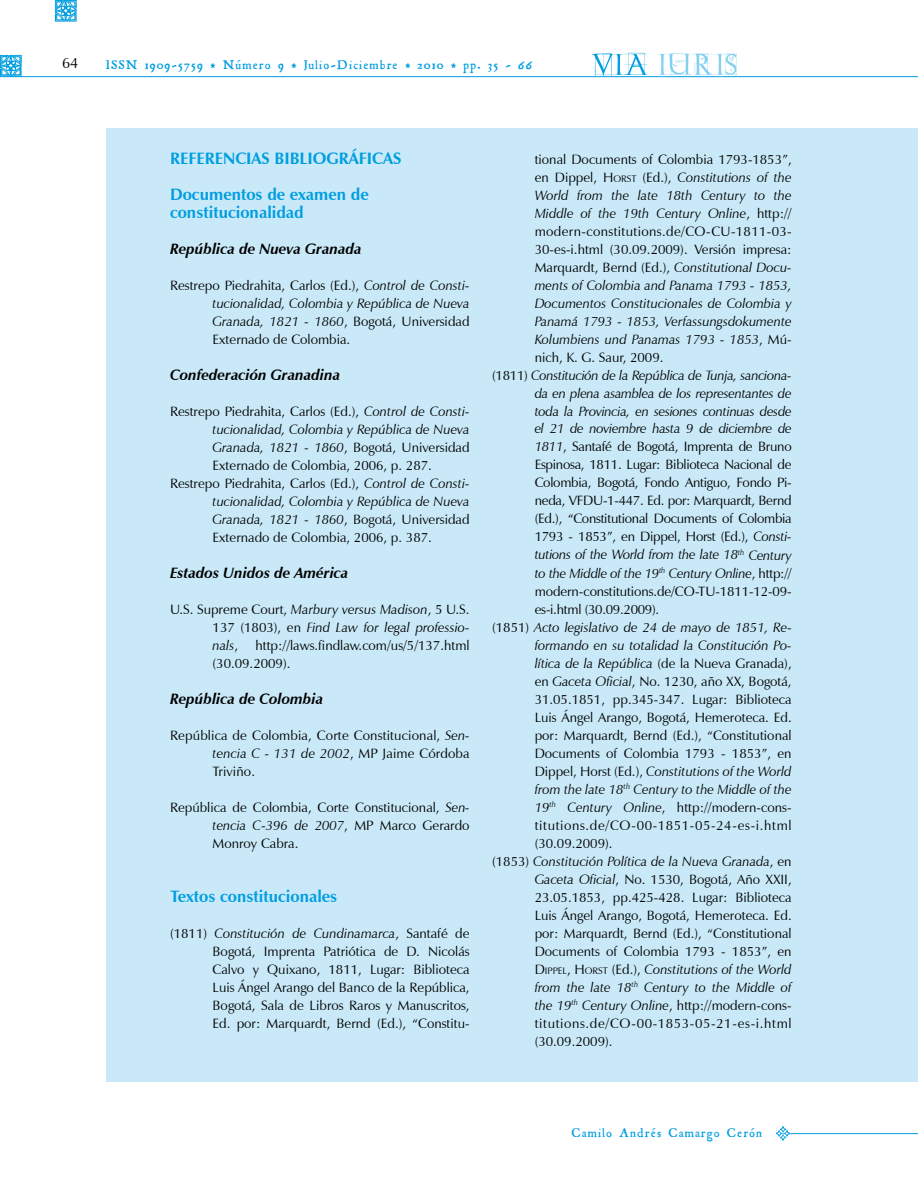
<style>
.page{position:relative;width:918px;height:1188px;background:#fff}
.page>*{position:absolute;margin:0;border:0;box-sizing:border-box;transform-origin:0 0}
.t1{font:700 16.5px/36px "Zapf Humanist 601 BT";color:#009ee0}
.t2{font:italic 700 15px "Zapf Humanist 601 BT";color:#000}
.t3{font:15px "Zapf Humanist 601 BT";color:#000}
.t4{font:13.5px/18px "Zapf Humanist 601 BT";color:#000;text-align:justify}
.t5{font:italic 13.5px/18px "Zapf Humanist 601 BT";color:#000;text-align:justify}
.t6{font:13.5px "Zapf Humanist 601 BT";letter-spacing:-.02em;color:#000}
.t7{font:italic 13.5px "Zapf Humanist 601 BT";letter-spacing:-.02em;color:#000}
.t8{font:13.5px "Zapf Humanist 601 BT";letter-spacing:.045em;color:#000}
.t9{font:13.5px "Roman Antique";letter-spacing:.1em;color:#009ee0}
.t10{font:13.5px "Zapf Humanist 601 BT";letter-spacing:.025em;color:#000}
.s1{font-style:normal}
.s2{font-style:inherit}
.s3{font-style:italic}
.s4{font-style:normal;font-size:9.45px}
</style>
<div class="page">
<svg style="left:0;top:55px;width:22px;height:21px"></svg>
<hr style="left:0;top:76px;width:918px;height:1px;background:#009ee0">
<svg style="left:776px;top:1126px;width:14px;height:15px"></svg>
<hr style="left:790px;top:1133px;width:128px;height:1px;background:#009ee0">
<svg style="left:55px;top:0;width:22px;height:22px"></svg>
<svg style="left:658px;top:53px;width:79px;height:23px"></svg>
<svg style="left:592px;top:53px;width:55px;height:24px"></svg>
<div style="left:106px;top:128px;width:812px;height:954px;background:#c9e9f8"></div>
<p class="t3" style="left:62px;top:54px;width:18px">64</p>
<p class="t9" style="left:106px;top:57px;width:428px">ISSN 1909-5759 * Número 9 * Julio-Diciembre * 2010 * pp. 35 - 66</p>
<p class="t1" style="left:170px;top:140px;width:200px;text-indent:104px">Bibliográficas<br>Documentos de examen de</p>
<p class="t1" style="left:170px;top:194px;width:135px">constitucionalidad</p>
<p class="t2" style="left:170px;top:239px;width:193px">República de Nueva Granada</p>
<p class="t5" style="left:213px;top:276px;width:259px;text-indent:-43px"><span class="s1">Restrepo Piedrahita, Carlos</span> <span class="s1">(</span><span class="s1">Ed</span><span class="s1">.)</span><span class="s1">,</span> Control de Consti&shy;tucionalidad, Colombia y República de Nueva Granada, 1821 - 1860<span class="s1">, Bogotá, Universidad Externado de Colombia.</span></p>
<p class="t2" style="left:170px;top:365px;width:172px">Confederación Granadina</p>
<p class="t4" style="left:170px;top:402px;width:301px">Restrepo Piedrahita, Carlos <span class="s2">(</span>Ed<span class="s2">.)</span>, <span class="s3">Control de Consti-</span></p>
<p class="t5" style="left:213px;top:420px;width:259px">tucionalidad, Colombia y República de Nueva</p>
<p class="t4" style="left:213px;top:438px;width:259px"><span class="s3">Granada, 1821 - 1860</span>, Bogotá, Universidad</p>
<p class="t4" style="left:213px;top:456px;width:221px">Externado de Colombia, 2006, p. 287.</p>
<p class="t4" style="left:170px;top:474px;width:301px">Restrepo Piedrahita, Carlos <span class="s2">(</span>Ed<span class="s2">.)</span>, <span class="s3">Control de Consti-</span></p>
<p class="t5" style="left:213px;top:492px;width:259px">tucionalidad, Colombia y República de Nueva</p>
<p class="t4" style="left:213px;top:510px;width:259px"><span class="s3">Granada, 1821 - 1860</span>, Bogotá, Universidad</p>
<p class="t4" style="left:213px;top:528px;width:221px">Externado de Colombia, 2006, p. 387.</p>
<p class="t2" style="left:170px;top:563px;width:180px">Estados Unidos de América</p>
<p class="t5" style="left:213px;top:600px;width:259px;text-indent:-43px"><span class="s1">U.S. Supreme Court,</span> Marbury versus Madison<span class="s1">,</span> <span class="s1">5 U.S.<br>137 (1803), en</span> Find Law for legal professio&shy;nals<span class="s1">,</span></p>
<p class="t1" style="left:170px;top:140px;width:20px">Referencias</p>
<p class="t4" style="left:213px;top:636px;width:259px;text-indent:43px">http://laws.findlaw.com/us/5/137.html (30.09.2009).</p>
<p class="t2" style="left:170px;top:689px;width:155px">República de Colombia</p>
<p class="t4" style="left:213px;top:726px;width:259px;text-indent:-43px">República de Colombia, Corte Constitucional, <span class="s3">Sen&shy;tencia C - 131 de 2002</span>, MP Jaime Córdoba Triviño.</p>
<p class="t4" style="left:213px;top:798px;width:259px;text-indent:-43px">República de Colombia, Corte Constitucional, <span class="s3">Sen&shy;tencia C-396 de 2007</span>, MP Marco Gerardo Monroy Cabra.</p>
<p class="t1" style="left:170px;top:878px;width:169px">Textos constitucionales</p>
<p class="t4" style="left:213px;top:924px;width:259px;text-indent:-43px">(1811) <span class="s3">Constitución de Cundinamarca</span>, Santafé de Bogotá, Imprenta Patriótica de D. Nicolás Calvo y Quixano, 1811, Lugar: Biblioteca Luis Ángel Arango del Banco de la República, Bogotá, Sala de Libros Raros y Manuscritos, Ed. por: Marquardt, Bernd (Ed.), “Constitu-</p>
<p class="t4" style="left:535px;top:150px;width:259px">tional Documents of Colombia 1793-1853”,</p>
<p class="t5" style="left:535px;top:168px;width:259px"><span class="s1">en Dippel</span><span class="s1">, H</span><span class="s4">ORST</span> <span class="s1">(Ed.),</span> Constitutions of the</p>
<p class="t5" style="left:535px;top:186px;width:259px">World from the late 18th Century to the</p>
<p class="t5" style="left:535px;top:204px;width:259px">Middle of the 19th Century Online<span class="s1">, http://</span></p>
<p class="t10" style="left:535px;top:223px;width:259px">modern-constitutions.de/CO-CU-1811-03-</p>
<p class="t4" style="left:535px;top:240px;width:259px">30-es-i.html (30.09.2009). Versión impresa:</p>
<p class="t5" style="left:535px;top:258px;width:259px"><span class="s1">Marquardt, Bernd</span> <span class="s1">(</span><span class="s1">Ed</span><span class="s1">.)</span><span class="s1">,</span> Constitutional Docu-</p>
<p class="t5" style="left:535px;top:276px;width:259px">ments of Colombia and Panama 1793 - 1853,</p>
<p class="t5" style="left:535px;top:294px;width:259px">Documentos Constitucionales de Colombia y</p>
<p class="t5" style="left:535px;top:312px;width:259px">Panamá 1793 - 1853, Verfassungsdokumente</p>
<p class="t5" style="left:535px;top:330px;width:259px">Kolumbiens und Panamas 1793 - 1853<span class="s1">, Mú-</span></p>
<p class="t4" style="left:535px;top:348px;width:130px">nich, K. G. Saur, 2009.</p>
<p class="t7" style="left:492px;top:367px;width:301px"><span class="s1">(1811)</span> Constitución de la República de Tunja, sanciona-</p>
<p class="t7" style="left:535px;top:385px;width:258px">da en plena asamblea de los representantes de</p>
<p class="t7" style="left:535px;top:403px;width:258px">toda la Provincia, en sesiones continuas desde</p>
<p class="t7" style="left:535px;top:421px;width:259px">el 21 de noviembre hasta 9 de diciembre de</p>
<p class="t6" style="left:535px;top:438px;width:259px"><span class="s3">1811</span>, Santafé de Bogotá, Imprenta de Bruno</p>
<p class="t6" style="left:535px;top:456px;width:259px">Espinosa, 1811. Lugar: Biblioteca Nacional de</p>
<p class="t6" style="left:535px;top:474px;width:257px">Colombia, Bogotá, Fondo Antiguo, Fondo Pi-</p>
<p class="t6" style="left:535px;top:492px;width:259px">neda, VFDU-1-447. Ed. por: Marquardt, Bernd</p>
<p class="t6" style="left:535px;top:510px;width:259px">(Ed.), “Constitutional Documents of Colombia</p>
<p class="t6" style="left:535px;top:528px;width:259px">1793 - 1853”, en Dippel, Horst (Ed.), <span class="s3">Consti-</span></p>
<p class="t7" style="left:535px;top:547px;width:259px">tutions of the World from the late 18<sup>th</sup> Century</p>
<p class="t7" style="left:535px;top:565px;width:259px">to the Middle of the 19<sup>th</sup> Century Online<span class="s1">, http://</span></p>
<p class="t4" style="left:535px;top:582px;width:259px">modern-constitutions.de/CO-TU-1811-12-09-</p>
<p class="t6" style="left:535px;top:601px;width:126px">es-i.html (30.09.2009).</p>
<p class="t5" style="left:492px;top:618px;width:301px"><span class="s1">(1851)</span> Acto legislativo de 24 de mayo de 1851, Re-</p>
<p class="t5" style="left:535px;top:636px;width:259px">formando en su totalidad la Constitución Po-</p>
<p class="t5" style="left:535px;top:654px;width:259px">lítica de la República <span class="s1">(de la Nueva Granada),</span></p>
<p class="t4" style="left:535px;top:672px;width:259px">en <span class="s3">Gaceta Oficial</span>, No. 1230, año XX, Bogotá,</p>
<p class="t4" style="left:535px;top:690px;width:259px">31.05.1851, pp.345-347. Lugar: Biblioteca</p>
<p class="t4" style="left:535px;top:708px;width:259px">Luis Ángel Arango, Bogotá, Hemeroteca. Ed.</p>
<p class="t4" style="left:535px;top:726px;width:259px">por: Marquardt, Bernd (Ed.), “Constitutional</p>
<p class="t4" style="left:535px;top:744px;width:259px">Documents of Colombia 1793 - 1853”, en</p>
<p class="t5" style="left:535px;top:762px;width:259px"><span class="s1">Dippel, Horst (Ed.),</span> Constitutions of the World</p>
<p class="t5" style="left:535px;top:780px;width:259px">from the late 18<sup>th</sup> Century to the Middle of the</p>
<p class="t4" style="left:535px;top:798px;width:259px"><span class="s3">19</span><sup>th</sup> <span class="s3">Century Online</span>, http://modern-cons-</p>
<p class="t8" style="left:535px;top:817px;width:259px">titutions.de/CO-00-1851-05-24-es-i.html</p>
<p class="t4" style="left:535px;top:834px;width:79px">(30.09.2009).</p>
<p class="t5" style="left:492px;top:852px;width:301px"><span class="s1">(1853)</span> Constitución Política de la Nueva Granada<span class="s1">, en</span></p>
<p class="t4" style="left:535px;top:870px;width:259px"><span class="s3">Gaceta Oficial</span>, No. 1530, Bogotá, Año XXII,</p>
<p class="t4" style="left:535px;top:888px;width:259px">23.05.1853, pp.425-428. Lugar: Biblioteca</p>
<p class="t4" style="left:535px;top:906px;width:259px">Luis Ángel Arango, Bogotá, Hemeroteca. Ed.</p>
<p class="t4" style="left:535px;top:924px;width:259px">por: Marquardt, Bernd (Ed.), “Constitutional</p>
<p class="t4" style="left:535px;top:942px;width:259px">Documents of Colombia 1793 - 1853”, en</p>
<p class="t5" style="left:535px;top:960px;width:259px"><span class="s1">D</span><span class="s4">IPPEL</span><span class="s1">,</span> <span class="s1">H</span><span class="s4">ORST</span> <span class="s1">(Ed.),</span> Constitutions of the World</p>
<p class="t5" style="left:535px;top:978px;width:259px">from the late 18<sup>th</sup> Century to the Middle of</p>
<p class="t4" style="left:535px;top:996px;width:257px"><span class="s3">the 19</span><sup>th</sup> <span class="s3">Century Online</span>, http://modern-cons-</p>
<p class="t8" style="left:535px;top:1015px;width:259px">titutions.de/CO-00-1853-05-21-es-i.html</p>
<p class="t4" style="left:535px;top:1032px;width:79px">(30.09.2009).</p>
<p class="t9" style="left:572px;top:1125px;width:192px">Camilo Andrés Camargo Cerón</p>
</div>
